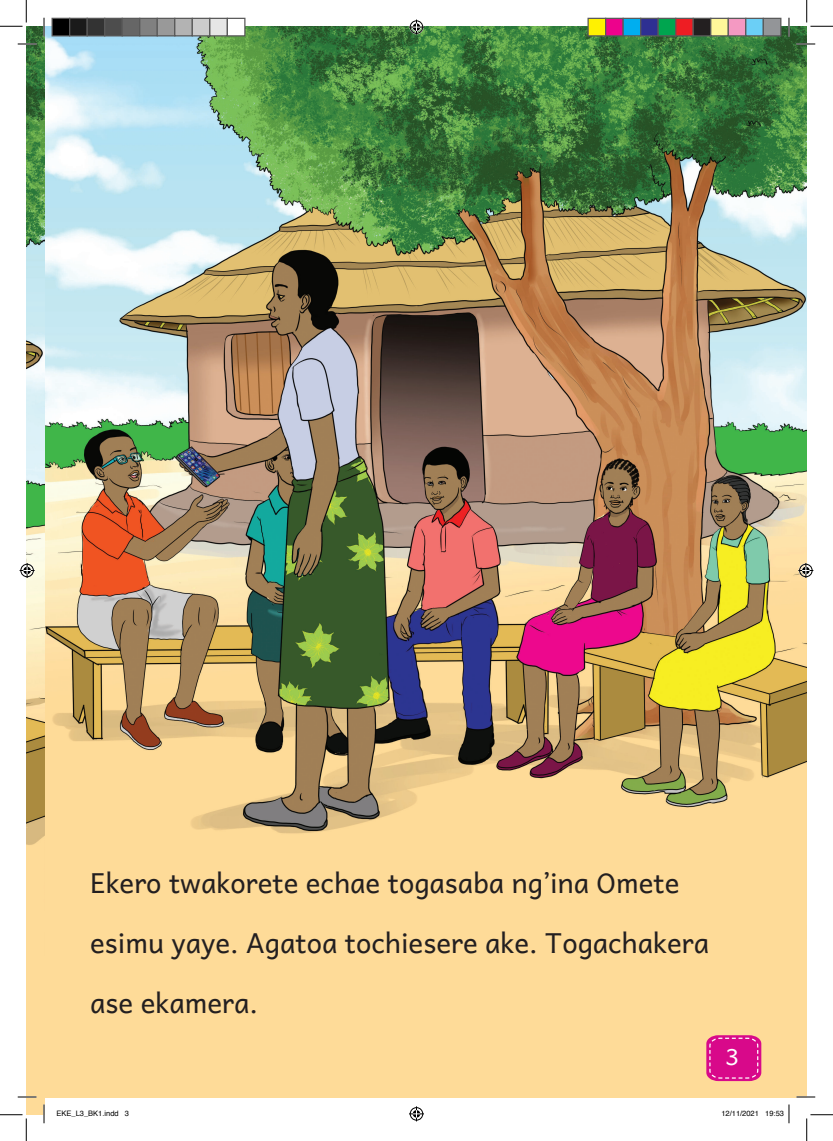
<style>
.page{position:relative;width:833px;height:1141px;background:#fff}
.page>*{position:absolute;margin:0;border:0;box-sizing:border-box;transform-origin:0 0}
.Body_text{font:27.5px/60px "Andika New Basic";color:#231f20}
.Body_text-2{font:22.5px "Andika New Basic";color:#fff}
.t1{font:7.5px "Helvetica";color:#000}
</style>
<div class="page">
<img style="left:45px;top:26px;width:761px;height:1070px">
<svg style="left:706px;top:1035px;width:54px;height:45px"></svg>
<img style="left:26px;top:26px;width:18px;height:1088px">
<svg style="left:18px;top:43px;width:18px;height:2px"></svg>
<svg style="left:796px;top:43px;width:18px;height:2px"></svg>
<svg style="left:18px;top:1096px;width:18px;height:1px"></svg>
<svg style="left:796px;top:1096px;width:18px;height:1px"></svg>
<svg style="left:43px;top:18px;width:2px;height:18px"></svg>
<svg style="left:43px;top:1104px;width:2px;height:19px"></svg>
<svg style="left:787px;top:18px;width:2px;height:18px"></svg>
<svg style="left:0;top:0;width:27px;height:27px"></svg>
<svg style="left:0;top:1114px;width:27px;height:26px"></svg>
<svg style="left:806px;top:0;width:26px;height:27px"></svg>
<svg style="left:806px;top:1114px;width:26px;height:26px"></svg>
<svg style="left:409px;top:20px;width:15px;height:15px"></svg>
<svg style="left:409px;top:1106px;width:15px;height:15px"></svg>
<svg style="left:20px;top:563px;width:15px;height:15px"></svg>
<svg style="left:797px;top:563px;width:15px;height:15px"></svg>
<div style="left:52px;top:18px;width:18px;height:18px;background:#000"></div>
<div style="left:51px;top:18px;width:19px;height:18px;border:1px solid #595959"></div>
<div style="left:70px;top:18px;width:17px;height:18px;background:#1a1a1a"></div>
<div style="left:69px;top:18px;width:19px;height:18px;border:1px solid #595959"></div>
<div style="left:87px;top:18px;width:18px;height:18px;background:#333"></div>
<div style="left:86px;top:18px;width:19px;height:18px;border:1px solid #595959"></div>
<div style="left:105px;top:18px;width:17px;height:18px;background:#4d4d4d"></div>
<div style="left:104px;top:18px;width:19px;height:18px;border:1px solid #595959"></div>
<div style="left:122px;top:18px;width:18px;height:18px;background:#666"></div>
<div style="left:121px;top:18px;width:19px;height:18px;border:1px solid #595959"></div>
<div style="left:140px;top:18px;width:17px;height:18px;background:#808080"></div>
<div style="left:139px;top:18px;width:19px;height:18px;border:1px solid #595959"></div>
<div style="left:157px;top:18px;width:18px;height:18px;background:#999"></div>
<div style="left:156px;top:18px;width:19px;height:18px;border:1px solid #595959"></div>
<div style="left:175px;top:18px;width:17px;height:18px;background:#b3b3b3"></div>
<div style="left:174px;top:18px;width:19px;height:18px;border:1px solid #595959"></div>
<div style="left:192px;top:18px;width:18px;height:18px;background:#ccc"></div>
<div style="left:191px;top:18px;width:19px;height:18px;border:1px solid #595959"></div>
<div style="left:210px;top:18px;width:17px;height:18px;background:#e6e6e6"></div>
<div style="left:209px;top:18px;width:19px;height:18px;border:1px solid #595959"></div>
<div style="left:227px;top:18px;width:18px;height:18px;background:#fff"></div>
<div style="left:226px;top:18px;width:19px;height:18px;border:1px solid #595959"></div>
<div style="left:587px;top:18px;width:18px;height:18px;background:#fff101"></div>
<div style="left:587px;top:18px;width:19px;height:18px;border:1px solid #595959"></div>
<div style="left:605px;top:18px;width:17px;height:18px;background:#ed028c"></div>
<div style="left:604px;top:18px;width:19px;height:18px;border:1px solid #595959"></div>
<div style="left:622px;top:18px;width:18px;height:18px;background:#00aeef"></div>
<div style="left:622px;top:18px;width:19px;height:18px;border:1px solid #595959"></div>
<div style="left:640px;top:18px;width:17px;height:18px;background:#2e3092"></div>
<div style="left:639px;top:18px;width:19px;height:18px;border:1px solid #595959"></div>
<div style="left:657px;top:18px;width:18px;height:18px;background:#00a54f"></div>
<div style="left:657px;top:18px;width:19px;height:18px;border:1px solid #595959"></div>
<div style="left:675px;top:18px;width:17px;height:18px;background:#ee1d23"></div>
<div style="left:674px;top:18px;width:19px;height:18px;border:1px solid #595959"></div>
<div style="left:692px;top:18px;width:18px;height:18px;background:#231f20"></div>
<div style="left:692px;top:18px;width:19px;height:18px;border:1px solid #595959"></div>
<div style="left:710px;top:18px;width:17px;height:18px;background:#fff79a"></div>
<div style="left:709px;top:18px;width:19px;height:18px;border:1px solid #595959"></div>
<div style="left:727px;top:18px;width:18px;height:18px;background:#f499c2"></div>
<div style="left:727px;top:18px;width:19px;height:18px;border:1px solid #595959"></div>
<div style="left:745px;top:18px;width:17px;height:18px;background:#6bcff6"></div>
<div style="left:744px;top:18px;width:19px;height:18px;border:1px solid #595959"></div>
<div style="left:762px;top:18px;width:18px;height:18px;background:#939598"></div>
<div style="left:762px;top:18px;width:19px;height:18px;border:1px solid #595959"></div>
<svg style="left:788px;top:1104px;width:1px;height:19px"></svg>
<p class="Body_text" style="left:90px;top:848px;width:620px">Ekero twakorete echae togasaba ng’ina Omete esimu yaye. Agatoa tochiesere ake. Togachakera ase ekamera.</p>
<p class="Body_text-2" style="left:725px;top:1035px;width:15px">3</p>
<p class="t1" style="left:56px;top:1107px;width:74px">EKE_L3_BK1.indd 3</p>
<p class="t1" style="left:721px;top:1107px;width:64px">12/11/2021 19:53</p>
</div>
